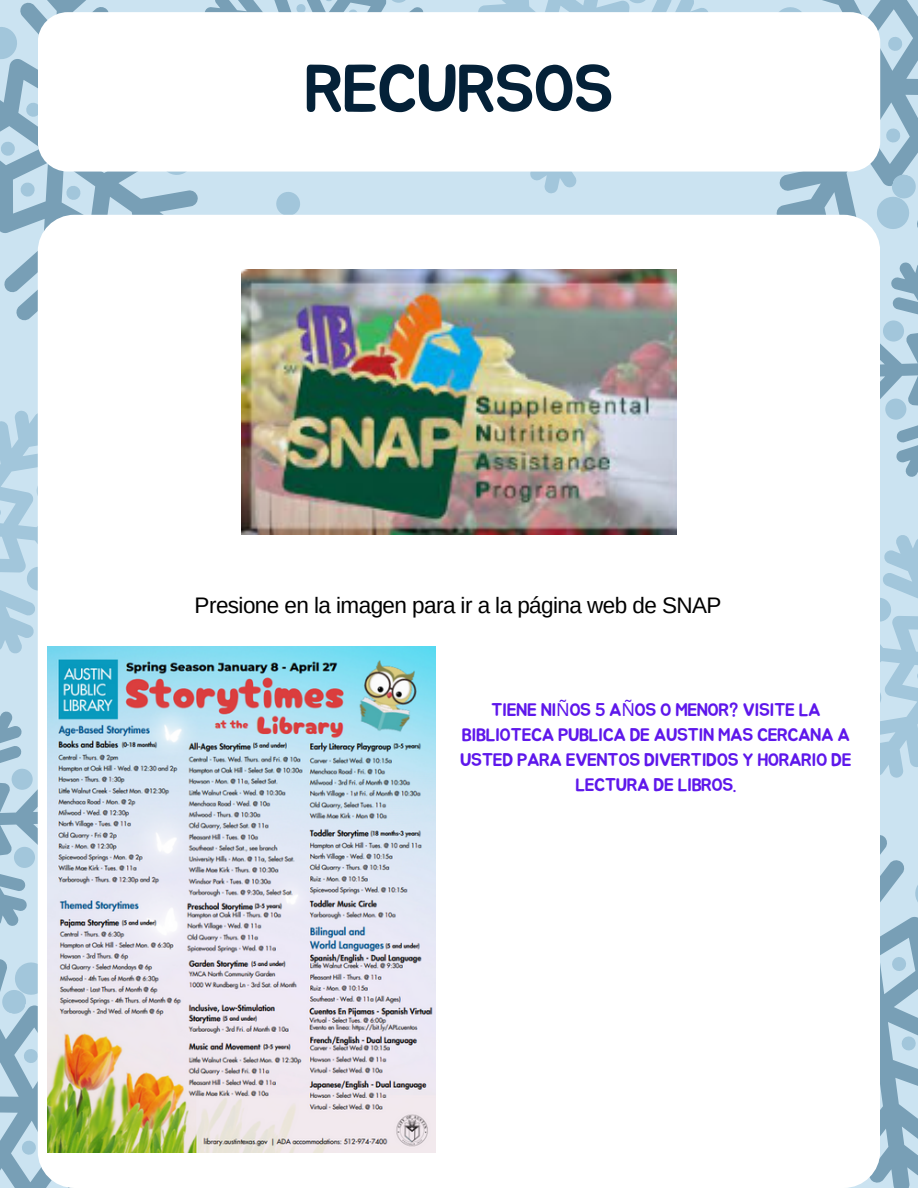
<style>
.page{position:relative;width:918px;height:1188px;background:#fff}
.page>*{position:absolute;margin:0;border:0;box-sizing:border-box;transform-origin:0 0}
.t1{font:66.3px "Jua";letter-spacing:-.025em;color:#042138}
.t2{font:22.5px "Arimo";letter-spacing:-.025em;color:#000}
.t3{font:18px/24.8px "Jua";letter-spacing:-.025em;color:#5e17eb;text-align:center}
.s1{font-family:"Noto Sans"}
</style>
<div class="page">
<svg style="left:524px;top:0;width:394px;height:215px;background:#b4d1e2"></svg>
<svg style="left:0;top:0;width:524px;height:318px;background:#b3cfe0"></svg>
<svg style="left:740px;top:172px;width:178px;height:567px;background:#b1cfe0"></svg>
<svg style="left:849px;top:739px;width:69px;height:449px;background:#a6c5d7"></svg>
<svg style="left:0;top:1017px;width:69px;height:171px;background:#9abbce"></svg>
<svg style="left:0;top:318px;width:38px;height:699px;background:#b6d3e4"></svg>
<div style="left:38px;top:12px;width:842px;height:160px;background:#fff;border-radius:30px"></div>
<div style="left:38px;top:215px;width:842px;height:973px;background:#fff;border-radius:37px"></div>
<img style="left:241px;top:269px;width:435px;height:266px">
<img style="left:47px;top:646px;width:388px;height:506px">
<h1 class="t1" style="left:304px;top:58px;width:311px">RECURSOS</h1>
<p class="t2" style="left:195px;top:593px;width:528px">Presione en la imagen para ir a la página web de SNAP</p>
<p class="t3" style="left:460px;top:699px;width:393px">TIENE NI<span class="s1">Ñ</span>OS 5 A<span class="s1">Ñ</span>OS O MENOR? VISITE LA BIBLIOTECA PUBLICA DE AUSTIN MAS CERCANA A USTED PARA EVENTOS DIVERTIDOS Y HORARIO DE LECTURA DE LIBROS.</p>
</div>
